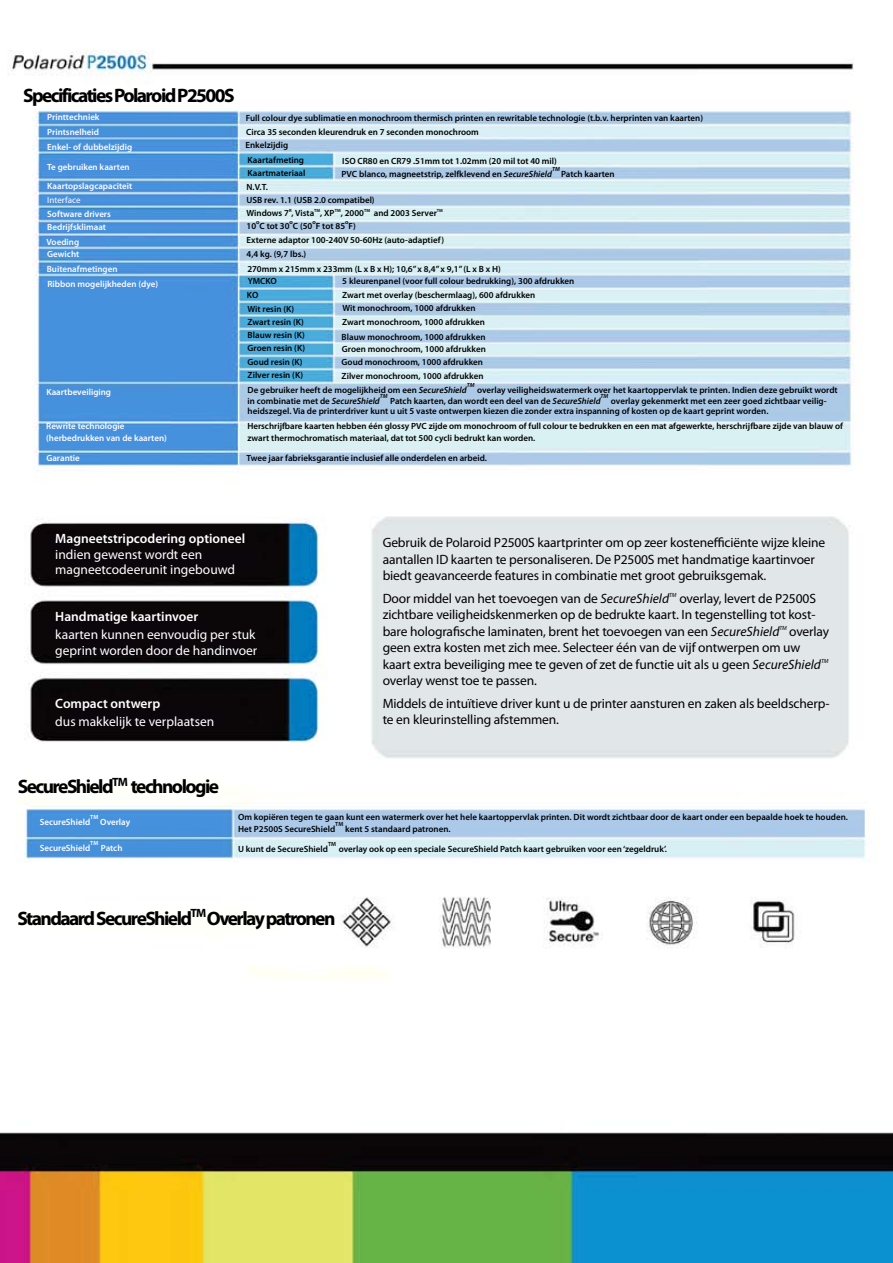
<style>
.page{position:relative;width:893px;height:1263px;background:#fff}
.page>*{position:absolute;margin:0;border:0;box-sizing:border-box;transform-origin:0 0}
.t1{font:700 19.5px "Myriad Pro";letter-spacing:-.08em;color:#000}
.t2{font:13.5px/16.5px "Myriad Pro";letter-spacing:-.01em;color:#000}
.t3{font:13.5px/16.5px "Myriad Pro";color:#fff}
.t4{font:600 13.5px "Myriad Pro";color:#fff}
.t5{font:600 9px/12px "Myriad Pro";color:#000}
.t6{font:600 9px/12px "Myriad Pro";color:#fffcff}
.t7{font:600 9px "Myriad Pro";color:#fff}
.t8{font:9px "Myriad Pro";color:#fffcff}
.t9{font:600 6px "Myriad Pro";color:#000}
.t10{font:italic 600 6px "Myriad Pro";color:#000}
.t11{font:italic 6px "Myriad Pro";color:#000}
.t12{font:600 6px "Myriad Pro";color:#fff}
.t13{font:600 6px "Myriad Pro";color:#fffcff}
.t14{font:600 4.5px "Myriad Pro";letter-spacing:-.005em;color:#000}
.s1{font-style:italic}
</style>
<div class="page">
<img style="left:0;top:50px;width:893px;height:1213px">
<h1 class="t1" style="left:23px;top:83px;width:213px">Specificaties Polaroid P2500S</h1>
<p class="t6" style="left:47px;top:111px;width:54px">Printtechniek</p>
<p class="t6" style="left:47px;top:126px;width:53px">Printsnelheid</p>
<p class="t5" style="left:246px;top:111px;width:459px;line-height:14.1px">Full colour dye sublimatie en monochroom thermisch printen en rewritable technologie (t.b.v. herprinten van kaarten)<br>Circa 35 seconden kleurendruk en 7 seconden monochroom</p>
<p class="t6" style="left:47px;top:140px;width:87px">Enkel- of dubbelzijdig</p>
<p class="t6" style="left:47px;top:180px;width:87px">Kaartopslagcapaciteit</p>
<p class="t8" style="left:47px;top:195px;width:35px">Interface</p>
<p class="t6" style="left:47px;top:235px;width:34px;line-height:12.8px">Voeding<br>Gewicht</p>
<p class="t6" style="left:47px;top:262px;width:72px">Buitenafmetingen</p>
<p class="t6" style="left:47px;top:161px;width:84px">Te gebruiken kaarten</p>
<p class="t6" style="left:47px;top:207px;width:65px;line-height:13.5px">Software drivers<br>Bedrijfsklimaat</p>
<p class="t5" style="left:245px;top:139px;width:44px">Enkelzijdig</p>
<p class="t5" style="left:248px;top:153px;width:59px;line-height:13px">Kaartafmeting<br>Kaartmateriaal</p>
<p class="t5" style="left:247px;top:181px;width:23px">N.V.T.</p>
<p class="t5" style="left:342px;top:154px;width:216px">ISO CR80 en CR79 .51mm tot 1.02mm (20 mil tot 40 mil)</p>
<p class="t10" style="left:552px;top:165px;width:9px">TM</p>
<p class="t5" style="left:342px;top:167px;width:212px">PVC blanco, magneetstrip, zelfklevend en <span class="s1">SecureShield</span></p>
<p class="t5" style="left:561px;top:167px;width:55px">Patch kaarten</p>
<p class="t5" style="left:247px;top:193px;width:130px;line-height:13.2px">USB rev. 1.1 (USB 2.0 compatibel)<br>Windows 7 , Vista</p>
<p class="t14" style="left:289px;top:207px;width:4px">R</p>
<p class="t14" style="left:314px;top:207px;width:8px">TM</p>
<p class="t5" style="left:320px;top:207px;width:16px">, XP</p>
<p class="t14" style="left:335px;top:207px;width:8px">TM</p>
<p class="t14" style="left:364px;top:207px;width:8px">TM</p>
<p class="t5" style="left:374px;top:207px;width:65px">and 2003 Server</p>
<p class="t14" style="left:437px;top:207px;width:8px">TM</p>
<p class="t5" style="left:341px;top:207px;width:25px">, 2000</p>
<p class="t9" style="left:256px;top:218px;width:5px">o</p>
<p class="t9" style="left:290px;top:218px;width:5px">o</p>
<p class="t9" style="left:312px;top:218px;width:5px">o</p>
<p class="t9" style="left:345px;top:218px;width:5px">o</p>
<p class="t5" style="left:247px;top:233px;width:199px">Externe adaptor 100-240V 50-60Hz (auto-adaptief)</p>
<p class="t5" style="left:247px;top:219px;width:111px">10 C tot 30 C (50 F tot 85 F)</p>
<p class="t5" style="left:247px;top:247px;width:61px">4,4 kg. (9,7 lbs.)</p>
<p class="t5" style="left:247px;top:263px;width:255px">270mm x 215mm x 233mm (L x B x H); 10,6” x 8,4” x 9,1” (L x B x H)</p>
<p class="t6" style="left:47px;top:278px;width:112px">Ribbon mogelijkheden (dye)</p>
<p class="t5" style="left:248px;top:275px;width:31px">YMCKO</p>
<p class="t5" style="left:247px;top:289px;width:13px">KO</p>
<p class="t5" style="left:248px;top:302px;width:58px;line-height:13px">Wit resin (K)<br>Zwart resin (K)</p>
<p class="t5" style="left:248px;top:342px;width:59px">Groen resin (K)</p>
<p class="t5" style="left:248px;top:329px;width:59px">Blauw resin (K)</p>
<p class="t5" style="left:342px;top:273px;width:234px;line-height:14.1px">5 kleurenpanel (voor full colour bedrukking), 300 afdrukken<br>Zwart met overlay (beschermlaag), 600 afdrukken</p>
<p class="t5" style="left:342px;top:301px;width:144px;line-height:14.1px">Wit monochroom, 1000 afdrukken<br>Zwart monochroom, 1000 afdrukken</p>
<p class="t5" style="left:342px;top:331px;width:146px">Blauw monochroom, 1000 afdrukken<br>Groen monochroom, 1000 afdrukken</p>
<p class="t5" style="left:248px;top:356px;width:56px">Goud resin (K)</p>
<p class="t5" style="left:342px;top:355px;width:143px">Goud monochroom, 1000 afdrukken</p>
<p class="t5" style="left:248px;top:369px;width:57px">Zilver resin (K)</p>
<p class="t5" style="left:342px;top:370px;width:143px">Zilver monochroom, 1000 afdrukken</p>
<p class="t6" style="left:46px;top:385px;width:66px">Kaartbeveiliging</p>
<p class="t10" style="left:467px;top:381px;width:9px">TM</p>
<p class="t5" style="left:248px;top:384px;width:221px">De gebruiker heeft de mogelijkheid om een <span class="s1">SecureShield</span></p>
<p class="t5" style="left:477px;top:384px;width:362px">overlay veiligheidswatermerk over het kaartoppervlak te printen. Indien deze gebruikt wordt</p>
<p class="t10" style="left:601px;top:392px;width:9px">TM</p>
<p class="t5" style="left:248px;top:395px;width:580px;line-height:10.5px;text-indent:363px">overlay gekenmerkt met een zeer goed zichtbaar veilig&shy;heidszegel. Via de printerdriver kunt u uit 5 vaste ontwerpen kiezen die zonder extra inspanning of kosten op de kaart geprint worden.</p>
<p class="t10" style="left:380px;top:392px;width:9px">TM</p>
<p class="t5" style="left:390px;top:394px;width:212px">Patch kaarten, dan wordt een deel van de <span class="s1">SecureShield</span></p>
<p class="t5" style="left:248px;top:394px;width:134px">in combinatie met de <span class="s1">SecureShield</span></p>
<p class="t6" style="left:46px;top:420px;width:122px">Rewrite technologie (herbedrukken van de kaarten)</p>
<p class="t5" style="left:247px;top:420px;width:597px">Herschrijfbare kaarten hebben één glossy PVC zijde om monochroom of full colour te bedrukken en een mat afgewerkte, herschrijfbare zijde van blauw of zwart thermochromatisch materiaal, dat tot 500 cycli bedrukt kan worden.</p>
<p class="t6" style="left:46px;top:452px;width:35px">Garantie</p>
<p class="t5" style="left:246px;top:451px;width:242px">Twee jaar fabrieksgarantie inclusief alle onderdelen en arbeid.</p>
<h2 class="t4" style="left:55px;top:530px;width:191px">Magneetstripcodering optioneel</h2>
<h2 class="t3" style="left:55px;top:547px;width:181px;line-height:15px">indien gewenst wordt een magneetcodeerunit ingebouwd</h2>
<h2 class="t4" style="left:55px;top:607px;width:145px">Handmatige kaartinvoer</h2>
<h2 class="t3" style="left:55px;top:626px;width:204px">kaarten kunnen eenvoudig per stuk geprint worden door de handinvoer</h2>
<h2 class="t4" style="left:55px;top:694px;width:107px">Compact ontwerp</h2>
<h2 class="t3" style="left:55px;top:713px;width:161px">dus makkelijk te verplaatsen</h2>
<h1 class="t1" style="left:18px;top:774px;width:203px">SecureShield<sup>TM</sup> technologie</h1>
<h2 class="t2" style="left:383px;top:534px;width:444px">Gebruik de Polaroid P2500S kaartprinter om op zeer kostenefficiënte wijze kleine aantallen ID kaarten te personaliseren. De P2500S met handmatige kaartinvoer biedt geavanceerde features in combinatie met groot gebruiksgemak.</h2>
<h2 class="t2" style="left:383px;top:590px;width:288px">Door middel van het toevoegen van de <span class="s1">SecureShield</span></h2>
<p class="t11" style="left:669px;top:591px;width:9px">TM</p>
<h2 class="t2" style="left:383px;top:590px;width:435px;text-align:justify;text-indent:297px">overlay, levert de P2500S zichtbare veiligheidskenmerken op de bedrukte kaart. In tegenstelling tot kost&shy;bare holografische laminaten, brent het toevoegen van een <span class="s1">SecureShield</span></h2>
<p class="t11" style="left:779px;top:624px;width:9px">TM</p>
<h2 class="t2" style="left:383px;top:623px;width:448px;text-indent:406px">overlay geen extra kosten met zich mee. Selecteer één van de vijf ontwerpen om uw kaart extra beveiliging mee te geven of zet de functie uit als u geen <span class="s1">SecureShield</span></h2>
<p class="t11" style="left:821px;top:657px;width:9px">TM</p>
<h2 class="t2" style="left:383px;top:669px;width:448px;line-height:22.5px">overlay wenst toe te passen.<br>Middels de intuïtieve driver kunt u de printer aansturen en zaken als beeldscherp-</h2>
<h2 class="t2" style="left:383px;top:711px;width:178px">te en kleurinstelling afstemmen.</h2>
<p class="t12" style="left:90px;top:813px;width:10px">TM</p>
<p class="t7" style="left:40px;top:816px;width:52px">SecureShield</p>
<p class="t7" style="left:100px;top:816px;width:32px">Overlay</p>
<p class="t5" style="left:238px;top:810px;width:611px">Om kopiëren tegen te gaan kunt een watermerk over het hele kaartoppervlak printen. Dit wordt zichtbaar door de kaart onder een bepaalde hoek te houden.<br>Het P2500S SecureShield</p>
<p class="t9" style="left:335px;top:820px;width:10px">TM</p>
<p class="t5" style="left:345px;top:822px;width:107px">kent 5 standaard patronen.</p>
<p class="t13" style="left:90px;top:839px;width:10px">TM</p>
<p class="t6" style="left:40px;top:842px;width:52px">SecureShield</p>
<p class="t6" style="left:101px;top:842px;width:23px">Patch</p>
<p class="t9" style="left:328px;top:840px;width:10px">TM</p>
<p class="t5" style="left:339px;top:842px;width:330px">overlay ook op een speciale SecureShield Patch kaart gebruiken voor een ‘zegeldruk’.</p>
<p class="t5" style="left:238px;top:842px;width:91px">U kunt de SecureShield</p>
<h1 class="t1" style="left:17px;top:906px;width:320px">Standaard SecureShield<sup>TM</sup> Overlay patronen</h1>
</div>
